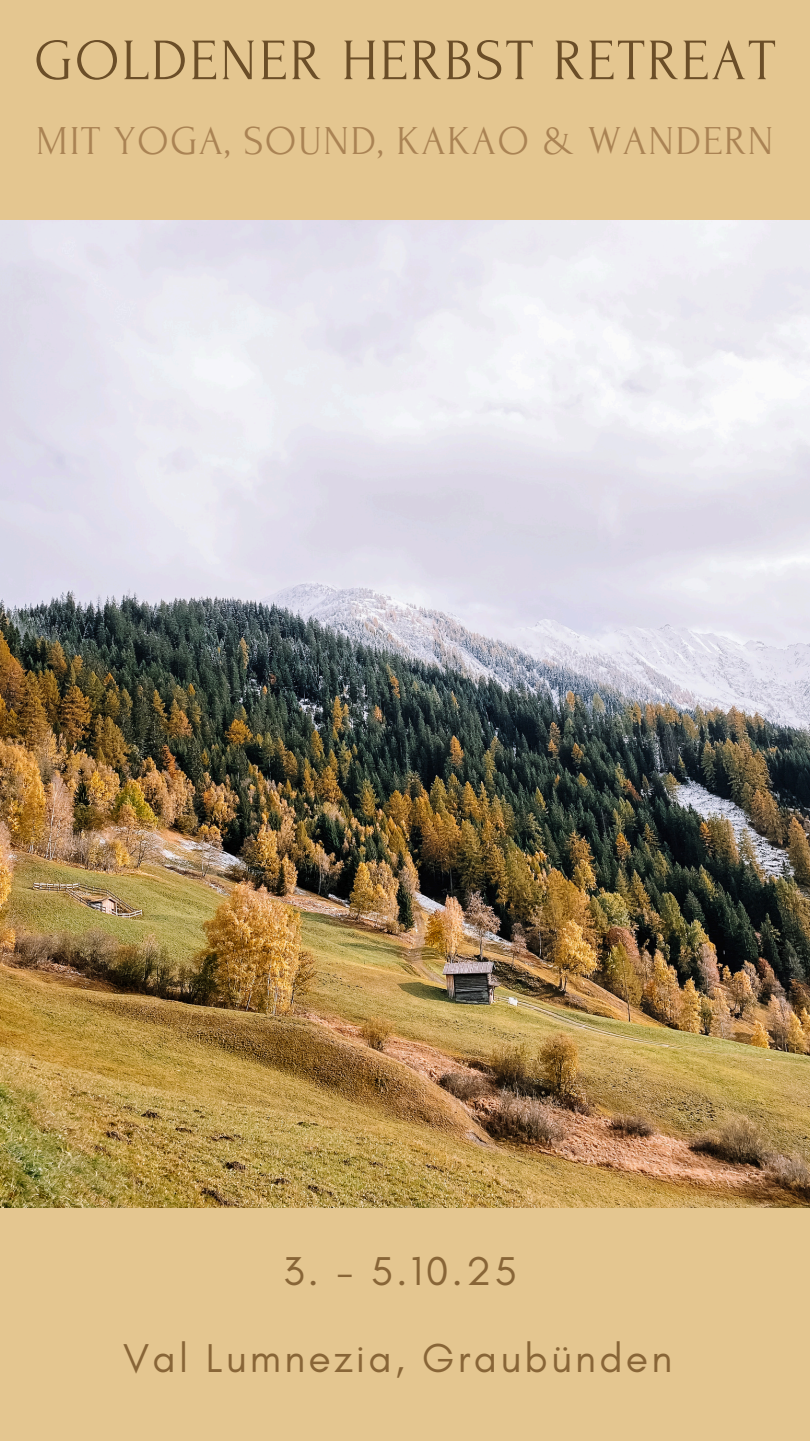
<style>
.page{position:relative;width:810px;height:1441px;background:#fff}
.page>*{position:absolute;margin:0;border:0;box-sizing:border-box;transform-origin:0 0}
.t1{font:58.4px "Forum";letter-spacing:.04em;color:#6b4e28}
.t2{font:41px "Glacial Indifference";letter-spacing:.08em;color:#886537}
.t3{font:41px "Forum";letter-spacing:.04em;color:#aa8354}
</style>
<div class="page">
<div style="left:0;top:0;width:810px;height:1440px;background:#e4c690"></div>
<img style="left:0;top:220px;width:810px;height:987px">
<h2 class="t1" style="left:34px;top:29px;width:743px">GOLDENER HERBST RETREAT</h2>
<p class="t3" style="left:36px;top:119px;width:739px">MIT YOGA, SOUND, KAKAO &amp; WANDERN</p>
<p class="t2" style="left:283px;top:1245px;width:235px">3. - 5.10.25</p>
<p class="t2" style="left:123px;top:1332px;width:551px">Val Lumnezia, Graubünden</p>
</div>
